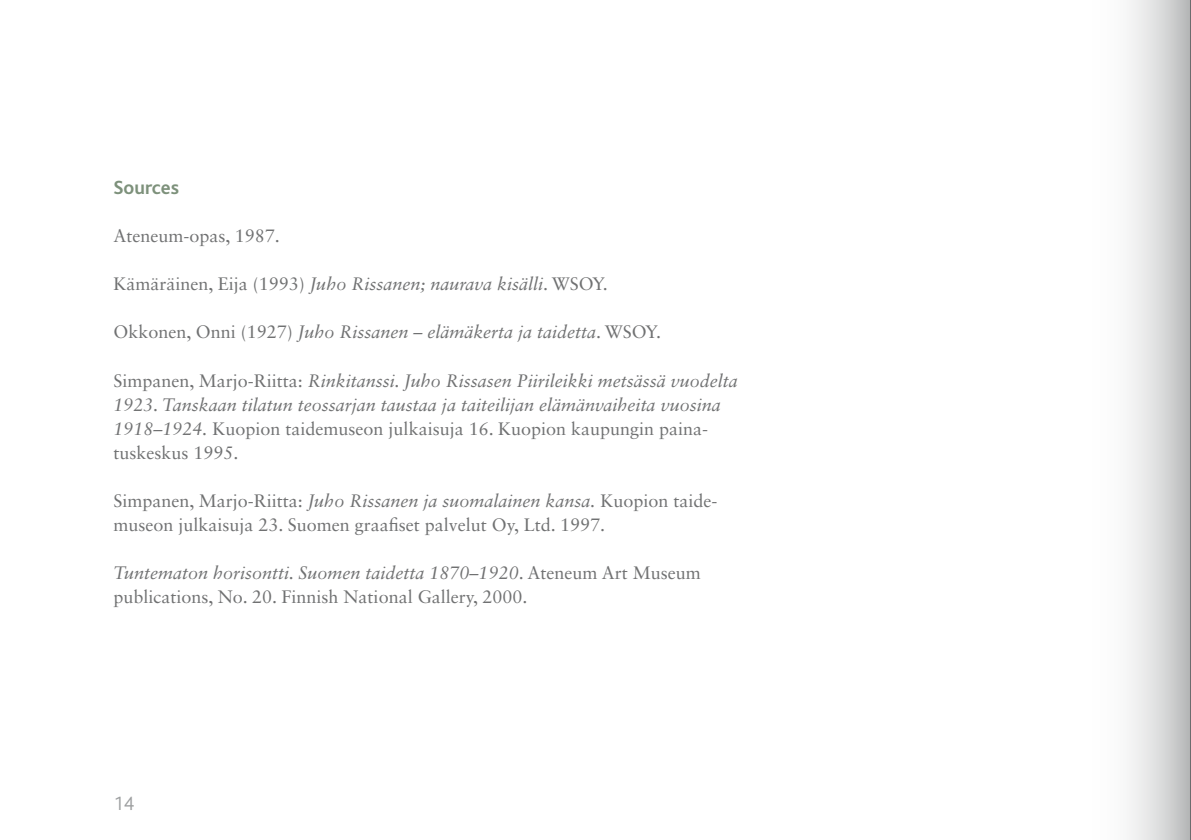
<style>
.page{position:relative;width:1191px;height:840px;background:#fff}
.page>*{position:absolute;margin:0;border:0;box-sizing:border-box;transform-origin:0 0}
.otsikko_vali{font:700 20px "Bliss";color:#7d917b}
.t1{font:300 20px "Bliss";color:#9c9e9f}
.lahteet{font:18px/24px "Sabon LT Std";color:#707172}
.lahteet-2{font:italic 18px/24px "Sabon LT Std";color:#707172}
.s1{font-style:italic}
.s2{font-style:normal}
</style>
<div class="page">
<svg style="left:1129px;top:0;width:61px;height:839px"></svg>
<hr style="left:1190px;top:0;width:1px;height:839px;background:#000">
<p class="otsikko_vali" style="left:113px;top:177px;width:67px">Sources</p>
<p class="lahteet" style="left:113px;top:224px;width:168px">Ateneum-opas, 1987.</p>
<p class="lahteet" style="left:113px;top:272px;width:496px">Kämäräinen, Eija (1993) <span class="s1">Juho Rissanen; naurava kisälli</span>. WSOY.</p>
<p class="lahteet-2" style="left:113px;top:320px;width:549px"><span class="s2">Okkonen, Onni (1927)</span> Juho Rissanen – elämäkerta ja taidetta<span class="s2">. WSOY.</span></p>
<p class="lahteet-2" style="left:113px;top:368px;width:626px"><span class="s2">Simpanen, Marjo-Riitta:</span> Rinkitanssi. Juho Rissasen Piirileikki metsässä vuodelta 1923. Tanskaan tilatun teossarjan taustaa ja taiteilijan elämänvaiheita vuosina 1918–1924. <span class="s2">Kuopion taidemuseon julkaisuja 16. Kuopion kaupungin paina&shy;tuskeskus 1995.</span></p>
<p class="lahteet" style="left:113px;top:488px;width:604px">Simpanen, Marjo-Riitta: <span class="s1">Juho Rissanen ja suomalainen kansa.</span> Kuopion taide&shy;museon julkaisuja 23. Suomen graafiset palvelut Oy, Ltd. 1997.</p>
<p class="lahteet" style="left:113px;top:560px;width:589px"><span class="s1">Tuntematon horisontti. Suomen taidetta 1870–1920</span>. Ateneum Art Museum publications, No. 20. Finnish National Gallery, 2000.</p>
<p class="t1" style="left:113px;top:792px;width:22px">14</p>
</div>
